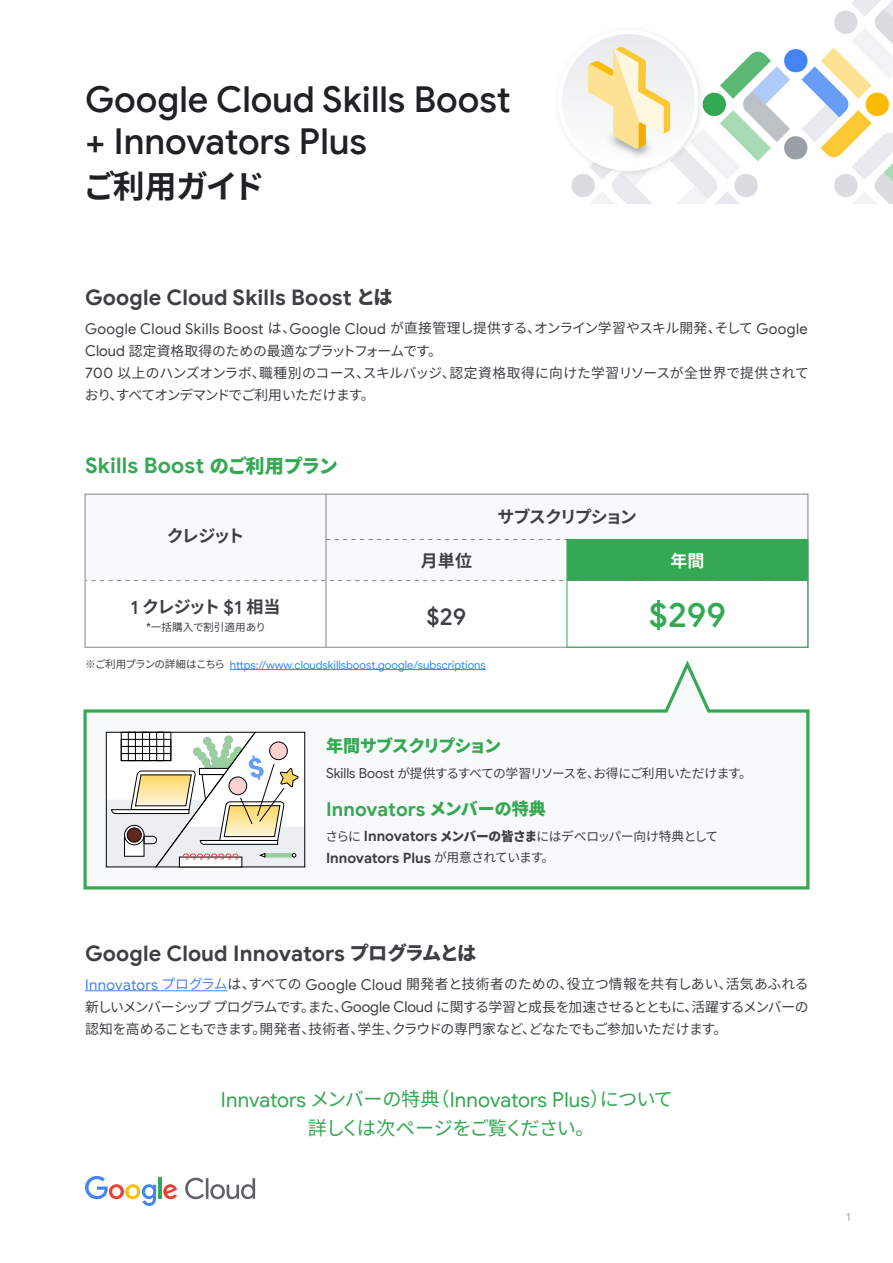
<style>
.page{position:relative;width:893px;height:1263px;background:#fff}
.page>*{position:absolute;margin:0;border:0;box-sizing:border-box;transform-origin:0 0}
.t1{font:500 35.7px/42.5px "Google Sans";letter-spacing:-.005em;color:#202124}
.t2{font:500 34.5px "Google Sans";color:#34a853}
.t3{font:700 31.95px "Noto Sans JP";letter-spacing:-.065em;color:#202124}
.t4{font:500 23.85px "Google Sans";color:#3c4043}
.t5{font:700 21.45px "Google Sans";letter-spacing:.005em;color:#3c4043}
.t6{font:700 21.45px "Google Sans";letter-spacing:.01em;color:#34a853}
.t7{font:20.7px "Google Sans Display";color:#34a853}
.t8{font:19.2px "Noto Sans JP";letter-spacing:-.06em;color:#34a853}
.t9{font:700 19.05px "Google Sans";color:#34a853}
.t10{font:700 16.95px "Noto Sans JP";letter-spacing:-.11em;color:#3c4043}
.t11{font:900 16.95px "Noto Sans JP";letter-spacing:-.07em;color:#34a853}
.t12{font:700 16.95px "Noto Sans JP";color:#fff}
.t13{font:14.85px "Google Sans Display";letter-spacing:.02em;color:#3c4043}
.t14{font:700 14.25px "Google Sans";letter-spacing:-.005em;color:#3c4043}
.t15{font:13.8px/22.4px "Noto Sans JP";letter-spacing:-.025em;color:#3c4043}
.t16{font:12.75px "Noto Sans JP";letter-spacing:-.05em;color:#3c4043}
.t17{font:12.75px "Noto Sans JP";letter-spacing:-.03em;color:#3c4043}
.t18{font:11.55px "Google Sans Display";color:#4285f4}
.t19{font:11.55px "Google Sans Display";color:#9aa0a6}
.t20{font:10.65px "Noto Sans JP";color:#3c4043}
.s1{font-family:"Noto Sans JP";font-weight:900;font-size:19.2px}
.s2{font-family:"Noto Sans JP";font-size:13.8px}
.s3{font-family:"Google Sans Display";font-size:14.85px}
.s4{font-family:"Google Sans";font-weight:500;font-size:19.05px}
.s5{font-family:"Google Sans Display";font-size:11.55px}
.s6{font-family:"Noto Sans JP";font-size:10.65px;color:#3c4043}
.s7{font-family:"Google Sans Display";font-size:13.8px}
.s8{font-family:"Noto Sans JP";font-weight:900;font-size:16.95px}
.s9{font-family:"Google Sans";font-weight:700;font-size:14.25px}
.s10{font-weight:900}
.s11{font-family:"Noto Sans JP";font-weight:400;font-size:12.75px}
.s12{font-family:"Google Sans Display";font-size:14.85px;color:#4285f4}
.s13{color:#4285f4}
.s14{font-family:"Noto Sans JP";font-size:19.2px}
</style>
<div class="page">
<svg style="left:83px;top:660px;width:727px;height:230px"></svg>
<div style="left:85px;top:494px;width:723px;height:87px;background:#f8f9fa"></div>
<div style="left:567px;top:539px;width:241px;height:42px;background:#34a853"></div>
<img style="left:562px;top:0;width:331px;height:203px">
<hr style="left:85px;top:990px;width:143px;height:1px;background:#4285f4">
<div style="left:85px;top:494px;width:723px;height:153px;border:1px solid #80868b"></div>
<svg style="left:85px;top:580px;width:721px;height:1px"></svg>
<hr style="left:326px;top:494px;width:1px;height:153px;background:#80868b">
<svg style="left:327px;top:539px;width:240px;height:1px"></svg>
<hr style="left:230px;top:669px;width:256px;height:1px;background:#4285f4">
<div style="left:567px;top:539px;width:241px;height:109px;border:1px solid #34a853"></div>
<svg style="left:105px;top:731px;width:201px;height:137px"></svg>
<svg style="left:185px;top:1178px;width:70px;height:21px"></svg>
<svg style="left:85px;top:1176px;width:71px;height:30px"></svg>
<hr style="left:158px;top:1177px;width:4px;height:22px;background:#34a853">
<svg style="left:163px;top:1184px;width:14px;height:15px"></svg>
<h1 class="t1" style="left:85px;top:78px;width:427px">Google Cloud Skills Boost + Innovators Plus</h1>
<h3 class="t3" style="left:84px;top:168px;width:183px">ご利用ガイド</h3>
<h3 class="t5" style="left:85px;top:284px;width:309px">Google Cloud Skills Boost <span class="s1">とは</span></h3>
<p class="t13" style="left:85px;top:319px;width:724px">Google Cloud Skills Boost <span class="s2">は、</span>Google Cloud <span class="s2">が直接管理し提供する、オンライン学習やスキル開発、そして</span> Google</p>
<p class="t15" style="left:85px;top:340px;width:726px"><span class="s3">Cloud</span> 認定資格取得のための最適なプラットフォームです。<br><span class="s3">700</span> 以上のハンズオンラボ、職種別のコース、スキルバッジ、認定資格取得に向けた学習リソースが全世界で提供されており、すべてオンデマンドでご利用いただけます。</p>
<h3 class="t6" style="left:85px;top:453px;width:255px">Skills Boost <span class="s1">のご利用プラン</span></h3>
<p class="t10" style="left:167px;top:527px;width:79px">クレジット</p>
<p class="t10" style="left:497px;top:508px;width:141px">サブスクリプション</p>
<p class="t10" style="left:421px;top:551px;width:53px">月単位</p>
<h3 class="t4" style="left:427px;top:602px;width:41px">$29</h3>
<h2 class="t2" style="left:649px;top:594px;width:79px">$299</h2>
<p class="t12" style="left:670px;top:551px;width:36px">年間</p>
<p class="t10" style="left:131px;top:597px;width:152px"><span class="s4">1</span> クレジット <span class="s4">$1</span> 相当</p>
<p class="t20" style="left:146px;top:621px;width:122px"><span class="s5">*</span>一括購入で割引適用あり</p>
<p class="t18" style="left:85px;top:658px;width:402px"><span class="s6">※ご利用プランの詳細はこちら</span> https://www.cloudskillsboost.google/subscriptions</p>
<p class="t11" style="left:326px;top:736px;width:177px">年間サブスクリプション</p>
<p class="t16" style="left:326px;top:766px;width:427px"><span class="s7">Skills Boost</span> が提供するすべての学習リソースを、お得にご利用いただけます。</p>
<h3 class="t9" style="left:326px;top:797px;width:221px">Innovators <span class="s8">メンバーの特典</span></h3>
<p class="t17" style="left:326px;top:829px;width:394px">さらに <span class="s9">Innovators</span> <span class="s10">メンバーの皆さま</span>にはデベロッパー向け特典として</p>
<p class="t14" style="left:326px;top:849px;width:230px">Innovators Plus <span class="s11">が用意されています。</span></p>
<h3 class="t5" style="left:85px;top:940px;width:393px">Google Cloud Innovators <span class="s1">プログラムとは</span></h3>
<p class="t15" style="left:85px;top:973px;width:725px;text-align:justify"><span class="s12">Innovators</span> <span class="s13">プログラム</span>は、すべての <span class="s3">Google Cloud</span> 開発者と技術者のための、役立つ情報を共有しあい、活気あふれる新しいメンバーシッププログラムです。また、<span class="s3">Google Cloud</span> に関する学習と成長を加速させるとともに、活躍するメンバーの認知を高めることもできます。開発者、技術者、学生、クラウドの専門家など、どなたでもご参加いただけます。</p>
<h3 class="t7" style="left:221px;top:1087px;width:453px">Innvators <span class="s14">メンバーの特典（</span>Innovators Plus<span class="s14">）について</span></h3>
<h3 class="t8" style="left:308px;top:1117px;width:288px">詳しくは次ページをご覧ください。</h3>
<p class="t19" style="left:846px;top:1209px;width:6px">1</p>
</div>
